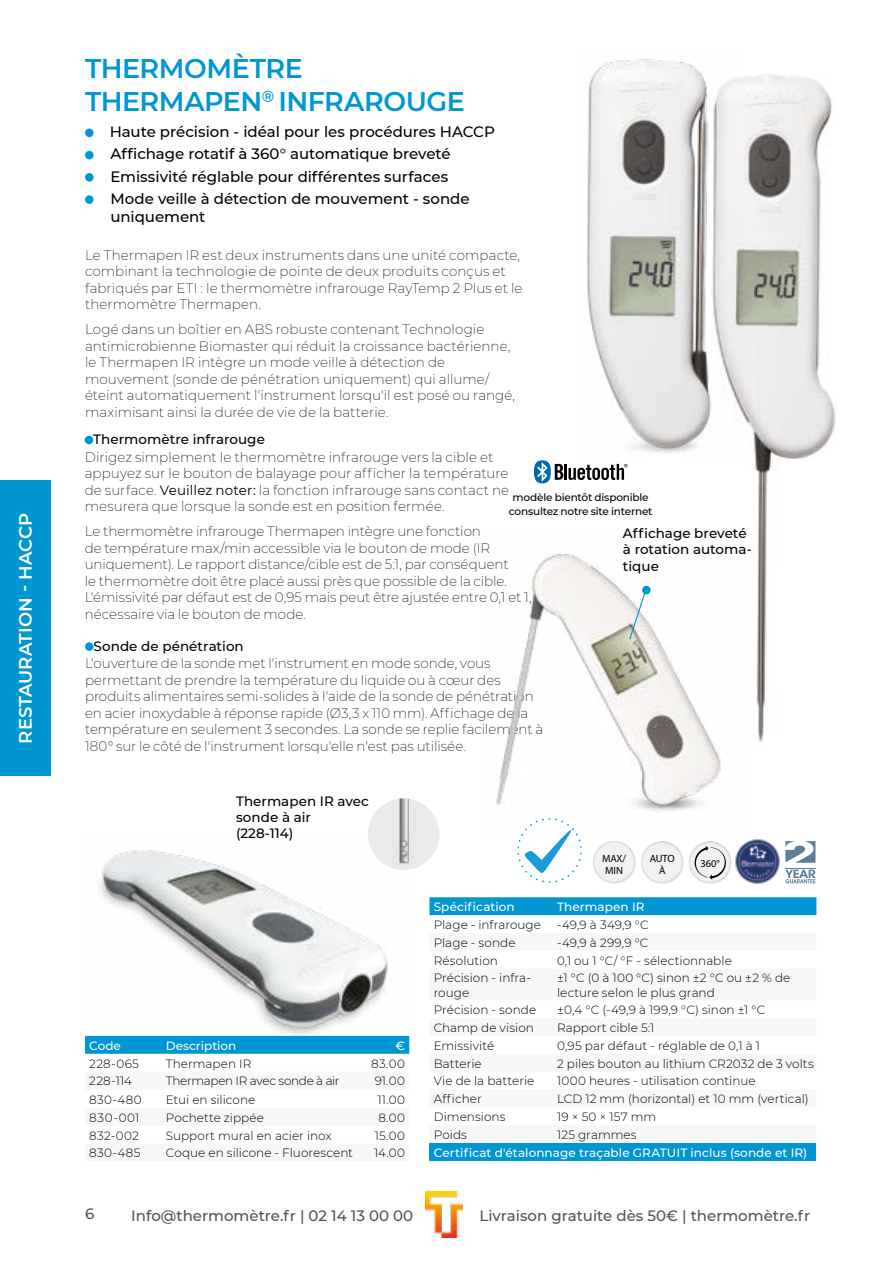
<style>
.page{position:relative;width:893px;height:1263px;background:#fff}
.page>*{position:absolute;margin:0;border:0;box-sizing:border-box;transform-origin:0 0}
.t1{font:600 27px/32.4px "Montserrat";letter-spacing:-.02em;color:#0096d4}
.t2{font:600 18px "Montserrat";color:#fff}
.t3{font:500 15px/22.2px "Montserrat";letter-spacing:-.005em;color:#000}
.t4{font:500 15px "Montserrat";color:#50535a}
.t5{font:200 13.5px/16.5px "Montserrat";color:#000}
.t6{font:500 13.5px/16.2px "Montserrat";color:#000}
.t7{font:300 12px/14.4px "Montserrat";letter-spacing:.005em;color:#000}
.t8{font:500 12px "Montserrat";letter-spacing:.005em;color:#fff}
.t9{font:300 12px "Montserrat";letter-spacing:-.025em;color:#000}
.t10{font:500 10.5px/13.5px "Montserrat";letter-spacing:-.02em;color:#000;text-align:center}
.t11{font:10.5px/12px "Myriad Pro";color:#000;text-align:center}
.s1{font-weight:400}
</style>
<div class="page">
<div style="left:0;top:480px;width:51px;height:296px;background:#0096d4"></div>
<img style="left:426px;top:1192px;width:37px;height:45px">
<svg style="left:517px;top:839px;width:65px;height:44px"></svg>
<svg style="left:785px;top:841px;width:30px;height:22px"></svg>
<hr style="left:785px;top:868px;width:30px;height:1px;background:#5c7f97">
<svg style="left:785px;top:870px;width:30px;height:13px"></svg>
<svg style="left:693px;top:841px;width:33px;height:39px"></svg>
<svg style="left:649px;top:841px;width:13px;height:5px"></svg>
<svg style="left:601px;top:841px;width:13px;height:5px"></svg>
<div style="left:85px;top:129px;width:9px;height:8px;background:#0096d4;border-radius:50%"></div>
<div style="left:85px;top:151px;width:9px;height:8px;background:#0096d4;border-radius:50%"></div>
<div style="left:85px;top:173px;width:9px;height:9px;background:#0096d4;border-radius:50%"></div>
<div style="left:85px;top:195px;width:9px;height:9px;background:#0096d4;border-radius:50%"></div>
<div style="left:429px;top:897px;width:387px;height:18px;background:#0096d4"></div>
<div style="left:429px;top:1143px;width:387px;height:18px;background:#0096d4"></div>
<svg style="left:85px;top:1049px;width:324px;height:5px;background:#0b9ad5"></svg>
<div style="left:85px;top:436px;width:8px;height:8px;background:#0096d4;border-radius:50%"></div>
<div style="left:85px;top:642px;width:9px;height:9px;background:#0096d4;border-radius:50%"></div>
<img style="left:742px;top:74px;width:94px;height:668px">
<img style="left:587px;top:59px;width:155px;height:394px">
<img style="left:85px;top:840px;width:324px;height:209px">
<div style="left:368px;top:798px;width:71px;height:72px;background:#eaeaea;border-radius:50%"></div>
<img style="left:390px;top:798px;width:24px;height:70px">
<img style="left:735px;top:839px;width:45px;height:45px">
<img style="left:496px;top:526px;width:252px;height:313px">
<svg style="left:628px;top:585px;width:23px;height:55px"></svg>
<svg style="left:534px;top:460px;width:94px;height:23px"></svg>
<h2 class="t2" style="left:13px;top:743px;width:232px;rotate:-90deg">RESTAURATION - HACCP</h2>
<h1 class="t1" style="left:85px;top:51px;width:381px">THERMOMÈTRE<br>THERMAPEN<sup>®</sup> INFRAROUGE</h1>
<p class="t3" style="left:110px;top:120px;width:387px">Haute précision - idéal pour les procédures HACCP Affichage rotatif à 360° automatique breveté Emissivité réglable pour différentes surfaces<br>Mode veille à détection de mouvement - sonde</p>
<p class="t3" style="left:111px;top:205px;width:96px">uniquement</p>
<p class="t5" style="left:85px;top:246px;width:439px">Le Thermapen IR est deux instruments dans une unité compacte, combinant la technologie de pointe de deux produits conçus et fabriqués par ETI : le thermomètre infrarouge RayTemp 2 Plus et le thermomètre Thermapen.</p>
<p class="t5" style="left:85px;top:321px;width:432px">Logé dans un boîtier en ABS robuste contenant Technologie antimicrobienne Biomaster qui réduit la croissance bactérienne, le Thermapen IR intègre un mode veille à détection de mouvement (sonde de pénétration uniquement) qui allume/ éteint automatiquement l'instrument lorsqu'il est posé ou rangé, maximisant ainsi la durée de vie de la batterie.</p>
<p class="t6" style="left:93px;top:431px;width:173px">Thermomètre infrarouge</p>
<p class="t5" style="left:85px;top:448px;width:426px">Dirigez simplement le thermomètre infrarouge vers la cible et appuyez sur le bouton de balayage pour afficher la température de surface. <span class="s1">Veuillez noter:</span> la fonction infrarouge sans contact ne mesurera que lorsque la sonde est en position fermée.</p>
<p class="t5" style="left:85px;top:523px;width:461px">Le thermomètre infrarouge Thermapen intègre une fonction<br>de température max/min accessible via le bouton de mode (IR uniquement). Le rapport distance/cible est de 5:1, par conséquent<br>le thermomètre doit être placé aussi près que possible de la cible.<br>L'émissivité par défaut est de 0,95 mais peut être ajustée entre 0,1 et 1, si nécessaire via le bouton de mode.</p>
<p class="t6" style="left:94px;top:637px;width:152px">Sonde de pénétration</p>
<p class="t5" style="left:85px;top:655px;width:460px">L'ouverture de la sonde met l'instrument en mode sonde, vous permettant de prendre la température du liquide ou à cœur des produits alimentaires semi-solides à l'aide de la sonde de pénétration en acier inoxydable à réponse rapide (Ø3,3 x 110 mm). Affichage de la température en seulement 3 secondes. La sonde se replie facilement à 180° sur le côté de l'instrument lorsqu'elle n'est pas utilisée.</p>
<p class="t10" style="left:509px;top:490px;width:145px">modèle bientôt disponible consultez notre site internet</p>
<p class="t6" style="left:623px;top:524px;width:130px">Affichage breveté à rotation automa&shy;tique</p>
<p class="t6" style="left:236px;top:792px;width:134px">Thermapen IR avec sonde à air (228-114)</p>
<p class="t8" style="left:89px;top:1037px;width:33px">Code</p>
<p class="t8" style="left:166px;top:1037px;width:72px">Description</p>
<p class="t8" style="left:395px;top:1037px;width:11px">€</p>
<p class="t7" style="left:89px;top:1056px;width:51px">228-065</p>
<p class="t7" style="left:166px;top:1056px;width:87px">Thermapen IR</p>
<p class="t7" style="left:371px;top:1056px;width:35px">83.00</p>
<p class="t7" style="left:89px;top:1073px;width:44px">228-114</p>
<p class="t9" style="left:166px;top:1073px;width:175px">Thermapen IR avec sonde à air</p>
<p class="t7" style="left:375px;top:1073px;width:32px">91.00</p>
<p class="t7" style="left:89px;top:1092px;width:54px">830-480</p>
<p class="t7" style="left:166px;top:1092px;width:91px">Etui en silicone</p>
<p class="t7" style="left:377px;top:1092px;width:29px">11.00</p>
<p class="t7" style="left:89px;top:1110px;width:52px">830-001</p>
<p class="t7" style="left:166px;top:1110px;width:100px">Pochette zippée</p>
<p class="t7" style="left:378px;top:1110px;width:28px">8.00</p>
<p class="t7" style="left:89px;top:1128px;width:51px">832-002</p>
<p class="t7" style="left:166px;top:1128px;width:168px">Support mural en acier inox</p>
<p class="t7" style="left:375px;top:1128px;width:32px">15.00</p>
<p class="t7" style="left:89px;top:1145px;width:53px">830-485</p>
<p class="t7" style="left:166px;top:1145px;width:189px">Coque en silicone - Fluorescent</p>
<p class="t7" style="left:374px;top:1145px;width:33px">14.00</p>
<p class="t11" style="left:602px;top:852px;width:26px">MAX/<br>MIN</p>
<p class="t11" style="left:650px;top:852px;width:27px">AUTO<br>À</p>
<p class="t11" style="left:700px;top:857px;width:21px">360°</p>
<p class="t8" style="left:434px;top:898px;width:83px">Spécification</p>
<p class="t8" style="left:557px;top:898px;width:89px">Thermapen IR</p>
<p class="t7" style="left:434px;top:917px;width:109px">Plage - infrarouge</p>
<p class="t7" style="left:557px;top:917px;width:93px">-49,9 à 349,9 °C</p>
<p class="t7" style="left:434px;top:935px;width:83px">Plage - sonde</p>
<p class="t7" style="left:557px;top:935px;width:93px">-49,9 à 299,9 °C</p>
<p class="t7" style="left:434px;top:953px;width:66px">Résolution</p>
<p class="t7" style="left:557px;top:953px;width:176px">0,1 ou 1 °C/ °F - sélectionnable</p>
<p class="t7" style="left:434px;top:971px;width:99px">Précision - infra&shy;rouge</p>
<p class="t7" style="left:557px;top:970px;width:235px;line-height:15px">±1 °C (0 à 100 °C) sinon ±2 °C ou ±2 % de lecture selon le plus grand</p>
<p class="t7" style="left:434px;top:1002px;width:104px">Précision - sonde</p>
<p class="t7" style="left:557px;top:1002px;width:210px">±0,4 °C (-49,9 à 199,9 °C) sinon ±1 °C</p>
<p class="t7" style="left:434px;top:1020px;width:102px">Champ de vision</p>
<p class="t7" style="left:557px;top:1020px;width:99px">Rapport cible 5:1</p>
<p class="t7" style="left:434px;top:1038px;width:62px">Emissivité</p>
<p class="t7" style="left:557px;top:1038px;width:205px">0,95 par défaut - réglable de 0,1 à 1</p>
<p class="t7" style="left:434px;top:1056px;width:50px">Batterie</p>
<p class="t7" style="left:557px;top:1056px;width:258px">2 piles bouton au lithium CR2032 de 3 volts</p>
<p class="t7" style="left:434px;top:1073px;width:102px">Vie de la batterie</p>
<p class="t7" style="left:557px;top:1073px;width:200px">1000 heures - utilisation continue</p>
<p class="t7" style="left:434px;top:1091px;width:50px">Afficher</p>
<p class="t7" style="left:557px;top:1091px;width:253px">LCD 12 mm (horizontal) et 10 mm (vertical)</p>
<p class="t7" style="left:434px;top:1109px;width:73px">Dimensions</p>
<p class="t7" style="left:557px;top:1109px;width:101px">19 × 50 × 157 mm</p>
<p class="t7" style="left:434px;top:1127px;width:35px">Poids</p>
<p class="t7" style="left:557px;top:1127px;width:81px">125 grammes</p>
<p class="t8" style="left:434px;top:1144px;width:375px">Certificat d'étalonnage traçable GRATUIT inclus (sonde et IR)</p>
<p class="t4" style="left:85px;top:1203px;width:11px">6</p>
<p class="t4" style="left:131px;top:1205px;width:283px">Info@thermomètre.fr | 02 14 13 00 00</p>
<p class="t4" style="left:479px;top:1205px;width:332px">Livraison gratuite dès 50€ | thermomètre.fr</p>
</div>
